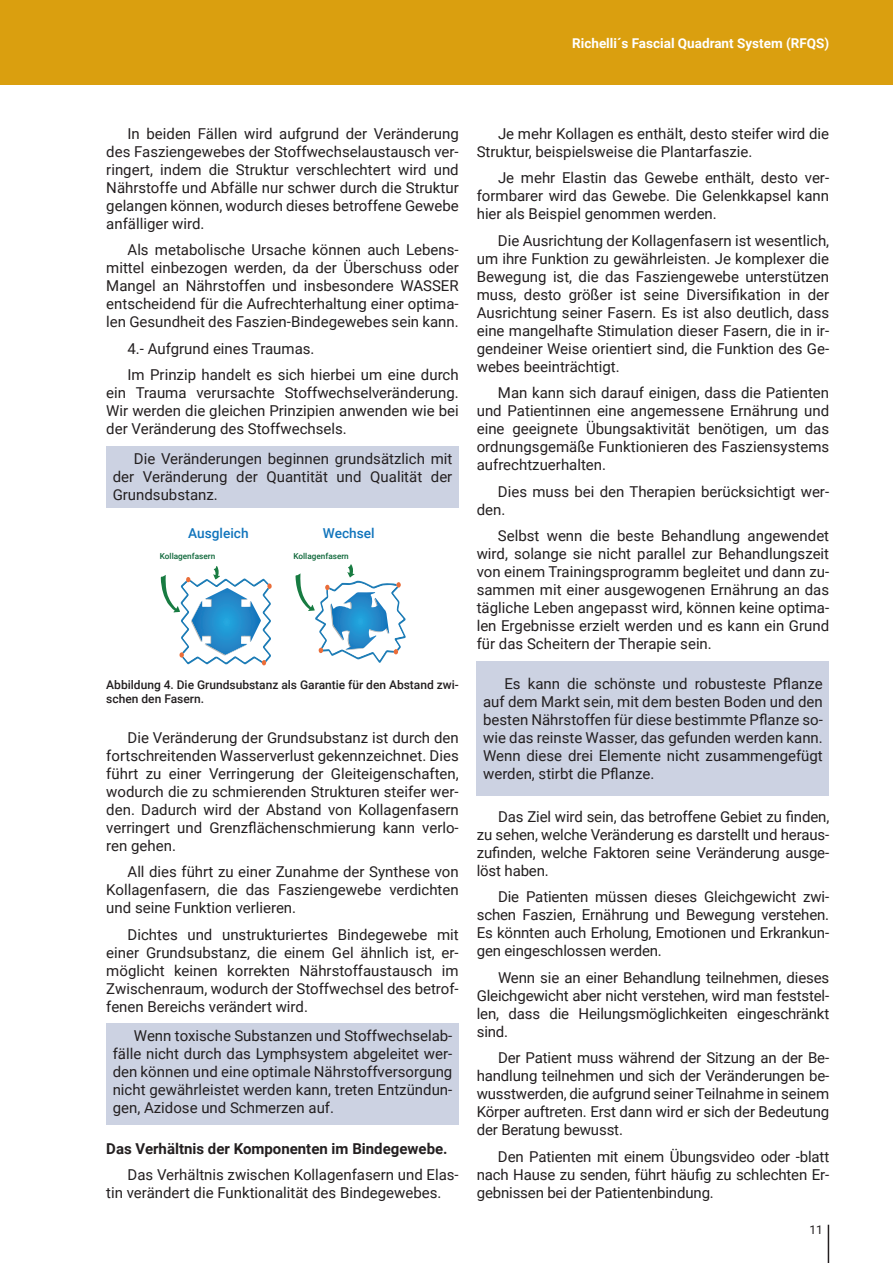
<style>
.page{position:relative;width:893px;height:1263px;background:#fff}
.page>*{position:absolute;margin:0;border:0;box-sizing:border-box;transform-origin:0 0}
.Texto_base{font:15px/18px "Roboto";color:#231f20;text-align:justify}
.Titulillo_negrita{font:700 15px "Roboto";color:#231f20}
.t1{font:500 13.65px "Roboto";color:#1074bc}
.t2{font:700 13.5px "Roboto";color:#fff}
.Pie_de_foto{font:500 12px/14.4px "Roboto";color:#231f20}
.t3{font:12px "Roboto";color:#231f20}
.t4{font:500 8.25px "Roboto";color:#0c6638}
</style>
<div class="page">
<div style="left:0;top:0;width:893px;height:85px;background:#da9f0f"></div>
<hr style="left:828px;top:1225px;width:1px;height:38px;background:#231f20">
<div style="left:106px;top:446px;width:353px;height:61px;background:#ccd2e2"></div>
<svg style="left:161px;top:566px;width:111px;height:99px"></svg>
<svg style="left:295px;top:564px;width:111px;height:99px"></svg>
<div style="left:106px;top:1023px;width:353px;height:101px;background:#ccd2e2"></div>
<div style="left:477px;top:661px;width:352px;height:134px;background:#ccd2e2"></div>
<p class="t2" style="left:572px;top:34px;width:258px">Richelli´s Fascial Quadrant System (RFQS)</p>
<p class="Texto_base" style="left:106px;top:124px;width:354px;text-indent:21px">In beiden Fällen wird aufgrund der Veränderung des Fasziengewebes der Stoffwechselaustausch ver&shy;ringert, indem die Struktur verschlechtert wird und Nährstoffe und Abfälle nur schwer durch die Struktur gelangen können, wodurch dieses betroffene Gewebe anfälliger wird.</p>
<p class="Texto_base" style="left:106px;top:240px;width:354px;text-indent:21px">Als metabolische Ursache können auch Lebens&shy;mittel einbezogen werden, da der Überschuss oder Mangel an Nährstoffen und insbesondere WASSER entscheidend für die Aufrechterhaltung einer optima&shy;len Gesundheit des Faszien-Bindegewebes sein kann.</p>
<p class="Texto_base" style="left:128px;top:339px;width:188px">4.- Aufgrund eines Traumas.</p>
<p class="Texto_base" style="left:106px;top:365px;width:354px;text-indent:21px">Im Prinzip handelt es sich hierbei um eine durch ein Trauma verursachte Stoffwechselveränderung.<br>Wir werden die gleichen Prinzipien anwenden wie bei der Veränderung des Stoffwechsels.</p>
<p class="Texto_base" style="left:113px;top:449px;width:341px;text-indent:21px">Die Veränderungen beginnen grundsätzlich mit der Veränderung der Quantität und Qualität der Grundsubstanz.</p>
<p class="t1" style="left:188px;top:523px;width:62px">Ausgleich</p>
<p class="t4" style="left:160px;top:551px;width:57px">Kollagenfasern</p>
<p class="t4" style="left:293px;top:551px;width:57px">Kollagenfasern</p>
<p class="t1" style="left:323px;top:524px;width:53px">Wechsel</p>
<p class="Pie_de_foto" style="left:106px;top:677px;width:354px">Abbildung 4. Die Grundsubstanz als Garantie für den Abstand zwi&shy;schen den Fasern.</p>
<p class="Texto_base" style="left:106px;top:728px;width:354px;text-indent:21px">Die Veränderung der Grundsubstanz ist durch den fortschreitenden Wasserverlust gekennzeichnet. Dies führt zu einer Verringerung der Gleiteigenschaften, wodurch die zu schmierenden Strukturen steifer wer&shy;den. Dadurch wird der Abstand von Kollagenfasern verringert und Grenzflächenschmierung kann verlo&shy;ren gehen.</p>
<p class="Texto_base" style="left:106px;top:862px;width:354px;text-indent:21px">All dies führt zu einer Zunahme der Synthese von Kollagenfasern, die das Fasziengewebe verdichten und seine Funktion verlieren.</p>
<p class="Texto_base" style="left:106px;top:925px;width:354px;text-indent:21px">Dichtes und unstrukturiertes Bindegewebe mit einer Grundsubstanz, die einem Gel ähnlich ist, er&shy;möglicht keinen korrekten Nährstoffaustausch im Zwischenraum, wodurch der Stoffwechsel des betrof&shy;fenen Bereichs verändert wird.</p>
<p class="Texto_base" style="left:113px;top:1026px;width:341px;text-indent:21px">Wenn toxische Substanzen und Stoffwechselab&shy;fälle nicht durch das Lymphsystem abgeleitet wer&shy;den können und eine optimale Nährstoffversorgung nicht gewährleistet werden kann, treten Entzündun&shy;gen, Azidose und Schmerzen auf.</p>
<p class="Titulillo_negrita" style="left:106px;top:1138px;width:343px">Das Verhältnis der Komponenten im Bindegewebe.</p>
<p class="Texto_base" style="left:106px;top:1165px;width:354px;text-indent:21px">Das Verhältnis zwischen Kollagenfasern und Elas&shy;tin verändert die Funktionalität des Bindegewebes.</p>
<p class="Texto_base" style="left:477px;top:124px;width:354px;text-indent:21px">Je mehr Kollagen es enthält, desto steifer wird die<br>Struktur, beispielsweise die Plantarfaszie.</p>
<p class="Texto_base" style="left:477px;top:168px;width:354px;text-indent:21px">Je mehr Elastin das Gewebe enthält, desto ver&shy;formbarer wird das Gewebe. Die Gelenkkapsel kann hier als Beispiel genommen werden.</p>
<p class="Texto_base" style="left:477px;top:231px;width:354px;text-indent:21px">Die Ausrichtung der Kollagenfasern ist wesentlich, um ihre Funktion zu gewährleisten. Je komplexer die Bewegung ist, die das Fasziengewebe unterstützen muss, desto größer ist seine Diversifikation in der Ausrichtung seiner Fasern. Es ist also deutlich, dass eine mangelhafte Stimulation dieser Fasern, die in ir&shy;gendeiner Weise orientiert sind, die Funktion des Ge&shy;webes beeinträchtigt.</p>
<p class="Texto_base" style="left:477px;top:383px;width:354px;text-indent:21px">Man kann sich darauf einigen, dass die Patienten und Patientinnen eine angemessene Ernährung und eine geeignete Übungsaktivität benötigen, um das ordnungsgemäße Funktionieren des Fasziensystems aufrechtzuerhalten.</p>
<p class="Texto_base" style="left:477px;top:482px;width:354px;text-indent:21px">Dies muss bei den Therapien berücksichtigt wer&shy;den.</p>
<p class="Texto_base" style="left:477px;top:526px;width:354px;text-indent:21px">Selbst wenn die beste Behandlung angewendet wird, solange sie nicht parallel zur Behandlungszeit von einem Trainingsprogramm begleitet und dann zu&shy;sammen mit einer ausgewogenen Ernährung an das tägliche Leben angepasst wird, können keine optima&shy;len Ergebnisse erzielt werden und es kann ein Grund für das Scheitern der Therapie sein.</p>
<p class="Texto_base" style="left:483px;top:674px;width:341px;text-indent:21px">Es kann die schönste und robusteste Pflanze auf dem Markt sein, mit dem besten Boden und den besten Nährstoffen für diese bestimmte Pflanze so&shy;wie das reinste Wasser, das gefunden werden kann.<br>Wenn diese drei Elemente nicht zusammengefügt werden, stirbt die Pflanze.</p>
<p class="Texto_base" style="left:477px;top:807px;width:354px;text-indent:21px">Das Ziel wird sein, das betroffene Gebiet zu finden, zu sehen, welche Veränderung es darstellt und heraus&shy;zufinden, welche Faktoren seine Veränderung ausge&shy;löst haben.</p>
<p class="Texto_base" style="left:477px;top:887px;width:354px;text-indent:21px">Die Patienten müssen dieses Gleichgewicht zwi&shy;schen Faszien, Ernährung und Bewegung verstehen.<br>Es könnten auch Erholung, Emotionen und Erkrankun&shy;gen eingeschlossen werden.</p>
<p class="Texto_base" style="left:477px;top:968px;width:354px;text-indent:21px">Wenn sie an einer Behandlung teilnehmen, dieses Gleichgewicht aber nicht verstehen, wird man feststel&shy;len, dass die Heilungsmöglichkeiten eingeschränkt sind.</p>
<p class="Texto_base" style="left:477px;top:1048px;width:354px;text-indent:21px">Der Patient muss während der Sitzung an der Be&shy;handlung teilnehmen und sich der Veränderungen be&shy;wusstwerden, die aufgrund seiner Teilnahme in seinem Körper auftreten. Erst dann wird er sich der Bedeutung der Beratung bewusst.</p>
<p class="Texto_base" style="left:477px;top:1147px;width:354px;text-indent:21px">Den Patienten mit einem Übungsvideo oder -blatt nach Hause zu senden, führt häufig zu schlechten Er&shy;gebnissen bei der Patientenbindung.</p>
<p class="t3" style="left:809px;top:1221px;width:15px">11</p>
</div>
